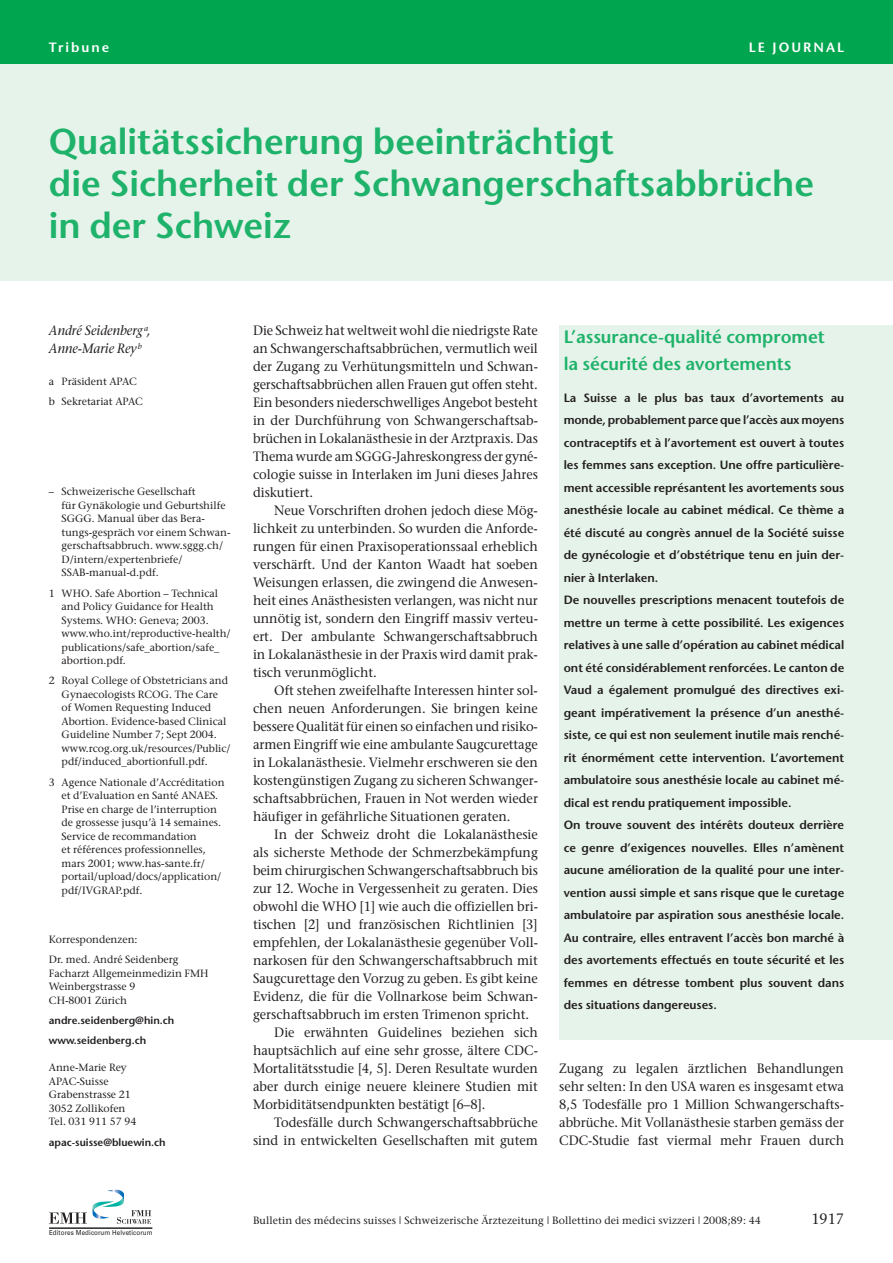
<style>
.page{position:relative;width:893px;height:1263px;background:#fff}
.page>*{position:absolute;margin:0;border:0;box-sizing:border-box;transform-origin:0 0}
.t1{font:600 36px/42px "Stone Sans";color:#1eb26a}
.t2{font:600 18px/27px "Stone Sans";color:#1eb26a}
.t3{font:15px "Stone Serif";color:#231f20;scale:.95 1}
.t4{font:13.5px/18px "Stone Serif";color:#231f20;text-align:justify;scale:.95 1}
.t5{font:italic 13.5px/18px "Stone Serif";color:#231f20;scale:.95 1}
.t6{font:600 13.5px "Stone Sans";letter-spacing:.15em;color:#fff}
.t7{font:600 12px/22.5px "Stone Sans";color:#231f20}
.t8{font:10.5px/13.5px "Stone Serif";color:#231f20}
.t9{font:600 10.5px/20.2px "Stone Sans";color:#231f20}
.t10{font:6.9px "Univers";letter-spacing:.015em;color:#231f20;scale:.9 1}
</style>
<div class="page">
<div style="left:0;top:60px;width:893px;height:221px;background:#e6f3ea"></div>
<div style="left:0;top:0;width:893px;height:64px;background:#00a54f"></div>
<svg style="left:49px;top:1189px;width:102px;height:35px"></svg>
<hr style="left:49px;top:1228px;width:103px;height:1px;background:#231f20">
<div style="left:559px;top:325px;width:334px;height:715px;background:#e6f3ea"></div>
<p class="t6" style="left:49px;top:42px;width:62px">Tribune</p>
<p class="t6" style="left:749px;top:42px;width:97px">LE JOURNAL</p>
<h1 class="t1" style="left:49px;top:124px;width:767px">Qualitätssicherung beeinträchtigt<br>die Sicherheit der Schwangerschaftsabbrüche in der Schweiz</h1>
<p class="t5" style="left:49px;top:323px;width:109px">André Seidenberg <sup>a</sup>,<br>Anne-Marie Rey <sup>b</sup></p>
<p class="t8" style="left:49px;top:372px;width:96px;line-height:20.2px">a Präsident APAC b Sekretariat APAC</p>
<p class="t8" style="left:62px;top:486px;width:170px;text-indent:-13px">– Schweizerische Gesellschaft<br>für Gynäkologie und Geburtshilfe<br>SGGG. Manual über das Bera&shy;tungs -gespräch vor einem Schwan&shy;gerschaftsabbruch. www.sggg.ch/<br>D/intern/expertenbriefe/<br>SSAB-manual-d.pdf.</p>
<p class="t8" style="left:62px;top:587px;width:171px;text-indent:-13px">1 WHO. Safe Abortion – Technical and Policy Guidance for Health<br>Systems. WHO: Geneva; 2003. www.who.int/reproductive-health/ publications/safe_abortion/safe_ abortion.pdf.</p>
<p class="t8" style="left:62px;top:675px;width:171px;text-indent:-13px">2 Royal College of Obstetricians and Gynaecologists RCOG. The Care<br>of Women Requesting Induced Abortion. Evidence-based Clinical Guideline Number 7; Sept 2004. www.rcog.org.uk/resources/Public/ pdf/induced_abortionfull.pdf.</p>
<p class="t8" style="left:62px;top:776px;width:164px;text-indent:-13px">3 Agence Nationale d’Accréditation et d’Evaluation en Santé ANAES.<br>Prise en charge de l’interruption de grossesse jusqu’à 14 semaines.<br>Service de recommandation<br>et références professionnelles, mars 2001; www.has-sante.fr/ portail/upload/docs/application/ pdf/IVGRAP.pdf.</p>
<p class="t8" style="left:49px;top:930px;width:131px;line-height:20.2px">Korrespondenzen:<br>Dr. med. André Seidenberg</p>
<p class="t8" style="left:49px;top:967px;width:161px">Facharzt Allgemeinmedizin FMH<br>Weinbergstrasse 9<br>CH-8001 Zürich</p>
<p class="t9" style="left:49px;top:1011px;width:127px">andre.seidenberg@hin.ch www.seidenberg.ch</p>
<p class="t8" style="left:49px;top:1062px;width:89px">Anne-Marie Rey<br>APAC-Suisse<br>Grabenstrasse 21<br>3052 Zollikofen<br>Tel. 031 911 57 94</p>
<p class="t9" style="left:49px;top:1133px;width:118px">apac-suisse@bluewin.ch</p>
<p class="t4" style="left:253px;top:323px;width:301px">Die Schweiz hat weltweit wohl die niedrigste Rate an Schwangerschaftsabbrüchen, vermutlich weil der Zugang zu Verhütungsmitteln und Schwan&shy;gerschaftsabbrüchen allen Frauen gut offen steht.<br>Ein besonders niederschwelliges Angebot besteht in der Durchführung von Schwangerschaftsab&shy;brüchen in Lokalanästhesie in der Arztpraxis. Das Thema wurde am SGGG-Jahreskongress der gyné - cologie suisse in Interlaken im Juni dieses Jahres diskutiert.</p>
<p class="t4" style="left:253px;top:503px;width:301px;text-indent:21px">Neue Vorschriften drohen jedoch diese Mög&shy;lichkeit zu unterbinden. So wurden die Anforde&shy;rungen für einen Praxisoperationssaal erheblich verschärft. Und der Kanton Waadt hat soeben Weisungen erlassen, die zwingend die Anwesen&shy;heit eines Anästhesisten verlangen, was nicht nur unnötig ist, sondern den Eingriff massiv verteu&shy;ert. Der ambulante Schwangerschaftsabbruch in Lokalanästhesie in der Praxis wird damit prak&shy;tisch verunmöglicht.</p>
<p class="t4" style="left:253px;top:683px;width:301px;text-indent:21px">Oft stehen zweifelhafte Interessen hinter sol&shy;chen neuen Anforderungen. Sie bringen keine bessere Qualität für einen so einfachen und risiko - armen Eingriff wie eine ambulante Saugcurettage in Lokalanästhesie. Vielmehr erschweren sie den kostengünstigen Zugang zu sicheren Schwanger&shy;schaftsabbrüchen, Frauen in Not werden wieder häufiger in gefährliche Situationen geraten.</p>
<p class="t4" style="left:274px;top:827px;width:279px">In der Schweiz droht die Lokalanästhesie</p>
<p class="t4" style="left:253px;top:845px;width:301px">als sicherste Methode der Schmerzbekämpfung</p>
<p class="t4" style="left:253px;top:863px;width:301px">beim chirurgischen Schwangerschaftsabbruch bis</p>
<p class="t4" style="left:253px;top:881px;width:301px">zur 12. Woche in Vergessenheit zu geraten. Dies</p>
<p class="t4" style="left:253px;top:899px;width:301px">obwohl die WHO [1] wie auch die offiziellen bri-</p>
<p class="t4" style="left:253px;top:917px;width:301px">tischen [2] und französischen Richtlinien [3]</p>
<p class="t4" style="left:253px;top:935px;width:301px">empfehlen, der Lokalanästhesie gegenüber Voll-</p>
<p class="t4" style="left:253px;top:953px;width:301px">narko sen für den Schwangerschaftsabbruch mit</p>
<p class="t4" style="left:253px;top:971px;width:301px">Saugcurettage den Vorzug zu geben. Es gibt keine</p>
<p class="t4" style="left:253px;top:989px;width:301px">Evidenz, die für die Vollnarkose beim Schwan-</p>
<p class="t4" style="left:253px;top:1007px;width:292px">gerschaftsabbruch im ersten Trimenon spricht.</p>
<p class="t4" style="left:274px;top:1025px;width:279px">Die erwähnten Guidelines beziehen sich</p>
<p class="t4" style="left:253px;top:1043px;width:301px">haupt sächlich auf eine sehr grosse, ältere CDC-</p>
<p class="t4" style="left:253px;top:1061px;width:301px">Mortalitätsstudie [4, 5]. Deren Resultate wurden</p>
<p class="t4" style="left:253px;top:1079px;width:301px">aber durch einige neuere kleinere Studien mit</p>
<p class="t4" style="left:253px;top:1097px;width:246px">Morbiditätsendpunkten bestätigt [6–8].</p>
<p class="t4" style="left:274px;top:1115px;width:279px">Todesfälle durch Schwangerschaftsabbrüche</p>
<p class="t4" style="left:253px;top:1133px;width:301px">sind in entwickelten Gesellschaften mit gutem</p>
<h2 class="t2" style="left:564px;top:325px;width:263px">L’assurance-qualité compromet la sécurité des avortements</h2>
<p class="t7" style="left:564px;top:387px;width:282px">La Suisse a le plus bas taux d’avortements au monde, probablement parce que l’accès aux moyens contraceptifs et à l’avortement est ouvert à toutes les femmes sans exception. Une offre particulière&shy;ment accessible représantent les avortements sous anesthésie locale au cabinet médical. Ce thème a été discuté au congrès annuel de la Société suisse de gynécologie et d’obstétrique tenu en juin der&shy;nier à Interlaken.<br>De nouvelles prescriptions menacent toutefois de mettre un terme à cette possibilité. Les exigences relatives à une salle d’opération au cabinet médical ont été considérablement renforcées. Le canton de Vaud a également promulgué des directives exi&shy;geant impérativement la présence d’un anesthé&shy;siste, ce qui est non seulement inutile mais renché&shy;rit énormément cette intervention. L’avortement ambulatoire sous anesthésie locale au cabinet mé&shy;dical est rendu pratiquement impossible.<br>On trouve souvent des intérêts douteux derrière ce genre d’exigences nouvelles. Elles n’amènent aucune amélioration de la qualité pour une inter&shy;vention aussi simple et sans risque que le curetage ambulatoire par aspiration sous anesthésie locale.<br>Au contraire, elles entravent l’accès bon marché à des avortements effectués en toute sécurité et les femmes en détresse tombent plus souvent dans des situations dangereuses.</p>
<p class="t4" style="left:559px;top:1060px;width:301px">Zu gang zu legalen ärztlichen Behandlungen sehr selten: In den USA waren es insgesamt etwa 8,5 Todesfälle pro 1 Million Schwangerschafts - abbrüche. Mit Vollanästhesie starben gemäss der CDC-Studie fast viermal mehr Frauen durch</p>
<p class="t10" style="left:49px;top:1229px;width:117px">Editores Medicorum Helveticorum</p>
<p class="t8" style="left:253px;top:1214px;width:509px">Bulletin des médecins suisses | Schweizerische Ärztezeitung | Bollettino dei medici svizzeri | 2008;89: 44</p>
<p class="t3" style="left:811px;top:1213px;width:36px">1917</p>
</div>
